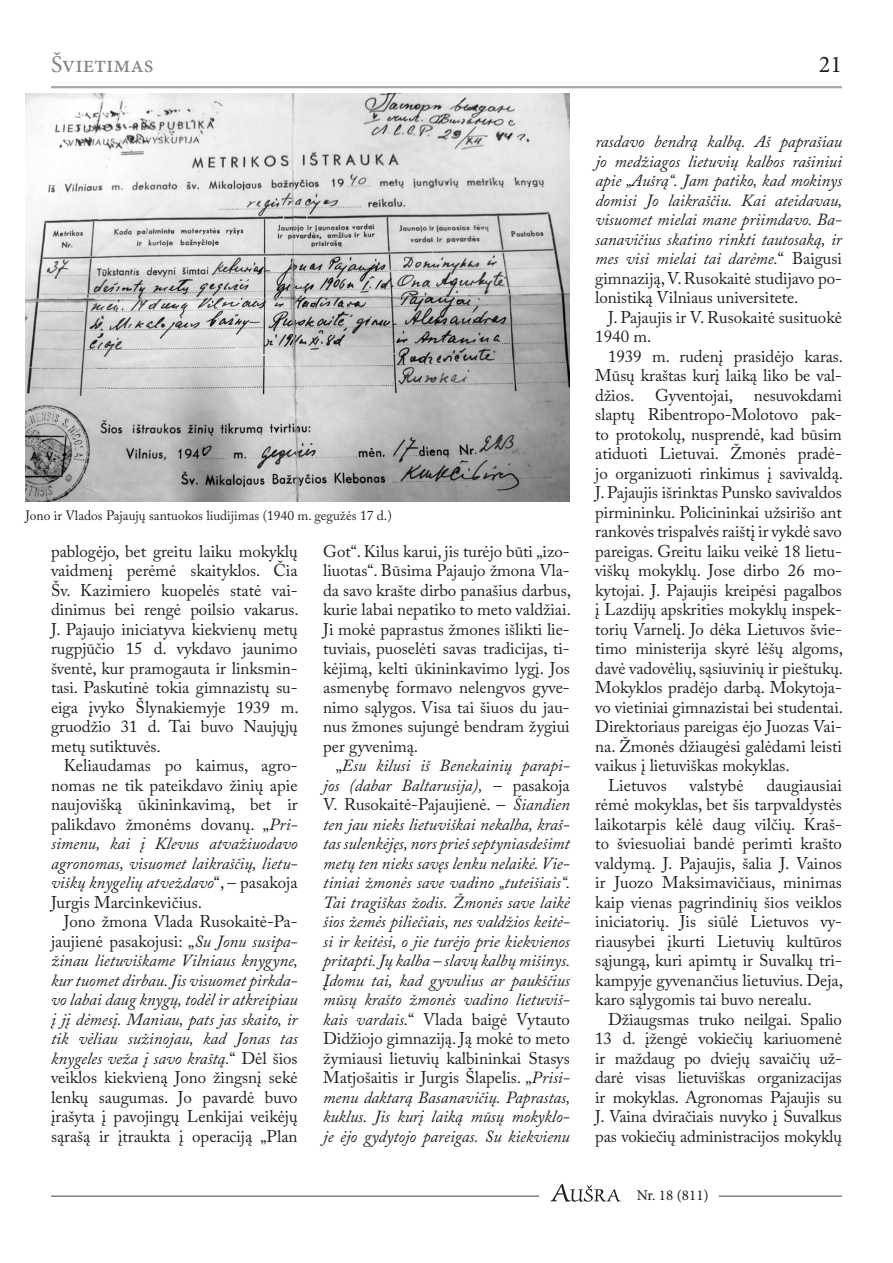
<style>
.page{position:relative;width:893px;height:1263px;background:#fff}
.page>*{position:absolute;margin:0;border:0;box-sizing:border-box;transform-origin:0 0}
.t1{font:24px "Minion Pro";color:#808285}
.t2{font:24px "Minion Pro";color:#231f20}
.t3{font:16.95px/19.5px "Adobe Caslon Pro";letter-spacing:-.005em;color:#231f20;text-align:justify}
.t4{font:italic 16.95px/19.5px "Adobe Caslon Pro";letter-spacing:-.005em;color:#231f20;text-align:justify}
.t5{font:15px "Minion Pro";color:#231f20}
.t6{font:13.5px "Adobe Caslon Pro";color:#231f20}
.s1{font-style:italic}
.s2{font-style:normal}
</style>
<div class="page">
<svg style="left:550px;top:1184px;width:71px;height:18px"></svg>
<hr style="left:51px;top:86px;width:791px;height:2px;background:#a8a9ad">
<hr style="left:719px;top:1195px;width:123px;height:2px;background:#808285">
<hr style="left:51px;top:1195px;width:488px;height:2px;background:#808285">
<img style="left:26px;top:94px;width:544px;height:408px">
<h1 class="t1" style="left:51px;top:48px;width:104px">Švietimas</h1>
<h1 class="t2" style="left:819px;top:48px;width:25px">21</h1>
<p class="t6" style="left:26px;top:508px;width:368px">Jono ir Vlados Pajaujų santuokos liudijimas (1940 m. gegužės 17 d.)</p>
<p class="t3" style="left:51px;top:541px;width:249px">pablogėjo, bet greitu laiku mokyklų vaidmenį perėmė skaityklos. Čia Šv. Kazimiero kuopelės statė vai&shy;dinimus bei rengė poilsio vakarus.<br>J. Pajaujo iniciatyva kiekvienų metų rugpjūčio 15 d. vykdavo jaunimo šventė, kur pramogauta ir linksmin&shy;tasi. Paskutinė tokia gimnazistų su&shy;eiga įvyko Šlynakiemyje 1939 m. gruodžio 31 d. Tai buvo Naujųjų metų sutiktuvės.</p>
<p class="t3" style="left:51px;top:755px;width:248px;text-indent:13px">Keliaudamas po kaimus, agro&shy;nomas ne tik pateikdavo žinių apie naujovišką ūkininkavimą, bet ir palikdavo žmonėms dovanų. „<span class="s1">Pri&shy;simenu, kai į Klevus atvažiuodavo agronomas, visuomet laikraščių, lietu&shy;viškų knygelių atveždavo</span>“, – pasakoja Jurgis Marcinkevičius.</p>
<p class="t4" style="left:51px;top:911px;width:249px;text-indent:13px"><span class="s2">Jono žmona Vlada Rusokaitė-Pa&shy;jaujienė pasakojusi: „</span>Su Jonu susipa&shy;žinau lietuviškame Vilniaus knygyne, kur tuomet dirbau. Jis visuomet pirkda&shy;vo labai daug knygų, todėl ir atkreipiau į jį dėmesį. Maniau, pats jas skaito, ir tik vėliau sužinojau, kad Jonas tas knygeles veža į savo kraštą.<span class="s2">“ Dėl šios veiklos kiekvieną Jono žingsnį sekė lenkų saugumas. Jo pavardė buvo įrašyta į pavojingų Lenkijai veikėjų sąrašą ir įtraukta į operaciją „Plan</span></p>
<p class="t3" style="left:323px;top:541px;width:249px">Got“. Kilus karui, jis turėjo būti „izo&shy;liuotas“. Būsima Pajaujo žmona Vla&shy;da savo krašte dirbo panašius darbus, kurie labai nepatiko to meto valdžiai.<br>Ji mokė paprastus žmones išlikti lie&shy;tuviais, puoselėti savas tradicijas, ti&shy;kėjimą, kelti ūkininkavimo lygį. Jos asmenybę formavo nelengvos gyve&shy;nimo sąlygos. Visa tai šiuos du jau&shy;nus žmones sujungė bendram žygiui per gyvenimą.</p>
<p class="t4" style="left:323px;top:755px;width:249px;text-indent:13px"><span class="s2">„</span>Esu kilusi iš Benekainių parapi&shy;jos (dabar Baltarusija), <span class="s2">– pasakoja V. Rusokaitė-Pajaujienė. –</span> Šiandien ten jau nieks lietuviškai nekalba, kraš&shy;tas sulenkėjęs, nors prieš septyniasdešimt metų ten nieks savęs lenku nelaikė. Vie&shy;tiniai žmonės save vadino „tuteišiais“.<br>Tai tragiškas žodis. Žmonės save laikė šios žemės piliečiais, nes valdžios keitė&shy;si ir keitėsi, o jie turėjo prie kiekvienos pritapti. Jų kalba – slavų kalbų mišinys.<br>Įdomu tai, kad gyvulius ar paukščius mūsų krašto žmonės vadino lietuviš&shy;kais vardais.<span class="s2">“ Vlada baigė Vytauto Didžiojo gimnaziją. Ją mokė to meto žymiausi lietuvių kalbininkai Stasys Matjošaitis ir Jurgis Šlapelis. „</span>Prisi&shy;menu daktarą Basanavičių. Paprastas, kuklus. Jis kurį laiką mūsų mokyklo&shy;je ėjo gydytojo pareigas. Su kiekvienu</p>
<p class="t4" style="left:595px;top:131px;width:249px">rasdavo bendrą kalbą. Aš paprašiau jo medžiagos lietuvių kalbos rašiniui apie „Aušrą“. Jam patiko, kad mokinys domisi Jo laikraščiu. Kai ateidavau, visuomet mielai mane priimdavo. Ba&shy;sanavičius skatino rinkti tautosaką, ir mes visi mielai tai darėme.<span class="s2">“ Baigusi gimnaziją, V. Rusokaitė studijavo po&shy;lonistiką Vilniaus universitete.</span></p>
<p class="t3" style="left:595px;top:307px;width:248px;text-indent:13px">J. Pajaujis ir V. Rusokaitė susituokė<br>1940 m.</p>
<p class="t3" style="left:608px;top:346px;width:237px">1939 m. rudenį prasidėjo karas.</p>
<p class="t3" style="left:595px;top:365px;width:248px">Mūsų kraštas kurį laiką liko be val-</p>
<p class="t3" style="left:595px;top:385px;width:248px">džios. Gyventojai, nesuvokdami</p>
<p class="t3" style="left:595px;top:404px;width:248px">slaptų Ribentropo-Molotovo pak-</p>
<p class="t3" style="left:595px;top:424px;width:248px">to protokolų, nusprendė, kad būsim</p>
<p class="t3" style="left:595px;top:443px;width:248px">atiduoti Lietuvai. Žmonės pradė-</p>
<p class="t3" style="left:595px;top:463px;width:249px">jo organizuoti rinkimus į savivaldą.</p>
<p class="t3" style="left:595px;top:482px;width:248px">J. Pajaujis išrinktas Punsko savivaldos</p>
<p class="t3" style="left:595px;top:502px;width:248px">pirmininku. Policininkai užsirišo ant</p>
<p class="t3" style="left:595px;top:521px;width:248px">rankovės trispalvės raištį ir vykdė savo</p>
<p class="t3" style="left:595px;top:541px;width:248px">pareigas. Greitu laiku veikė 18 lietu-</p>
<p class="t3" style="left:595px;top:560px;width:248px">viškų mokyklų. Jose dirbo 26 mo-</p>
<p class="t3" style="left:595px;top:580px;width:248px">kytojai. J. Pajaujis kreipėsi pagalbos</p>
<p class="t3" style="left:595px;top:599px;width:248px">į Lazdijų apskrities mokyklų inspek-</p>
<p class="t3" style="left:595px;top:619px;width:248px">torių Varnelį. Jo dėka Lietuvos švie-</p>
<p class="t3" style="left:595px;top:638px;width:249px">timo ministerija skyrė lėšų algoms,</p>
<p class="t3" style="left:595px;top:658px;width:249px">davė vadovėlių, sąsiuvinių ir pieštukų.</p>
<p class="t3" style="left:595px;top:677px;width:248px">Mokyklos pradėjo darbą. Mokytoja-</p>
<p class="t3" style="left:595px;top:697px;width:249px">vo vietiniai gimnazistai bei studentai.</p>
<p class="t3" style="left:595px;top:716px;width:248px">Direktoriaus pareigas ėjo Juozas Vai-</p>
<p class="t3" style="left:595px;top:736px;width:248px">na. Žmonės džiaugėsi galėdami leisti</p>
<p class="t3" style="left:595px;top:755px;width:196px">vaikus į lietuviškas mokyklas.</p>
<p class="t3" style="left:608px;top:775px;width:60px">Lietuvos</p>
<p class="t3" style="left:690px;top:775px;width:55px">valstybė</p>
<p class="t3" style="left:595px;top:775px;width:249px;text-indent:171px">daugiausiai rėmė mokyklas, bet šis tarpvaldystės laikotarpis kėlė daug vilčių. Kraš&shy;to šviesuoliai bandė perimti krašto valdymą. J. Pajaujis, šalia J. Vainos ir Juozo Maksimavičiaus, minimas kaip vienas pagrindinių šios veiklos iniciatorių. Jis siūlė Lietuvos vy&shy;riausybei įkurti Lietuvių kultūros sąjungą, kuri apimtų ir Suvalkų tri&shy;kampyje gyvenančius lietuvius. Deja, karo sąlygomis tai buvo nerealu.</p>
<p class="t3" style="left:595px;top:1009px;width:248px;text-indent:13px">Džiaugsmas truko neilgai. Spalio 13 d. įžengė vokiečių kariuomenė ir maždaug po dviejų savaičių už&shy;darė visas lietuviškas organizacijas ir mokyklas. Agronomas Pajaujis su J. Vaina dviračiais nuvyko į Suvalkus pas vokiečių administracijos mokyklų</p>
<p class="t5" style="left:637px;top:1185px;width:74px">Nr. 18 (811)</p>
</div>
